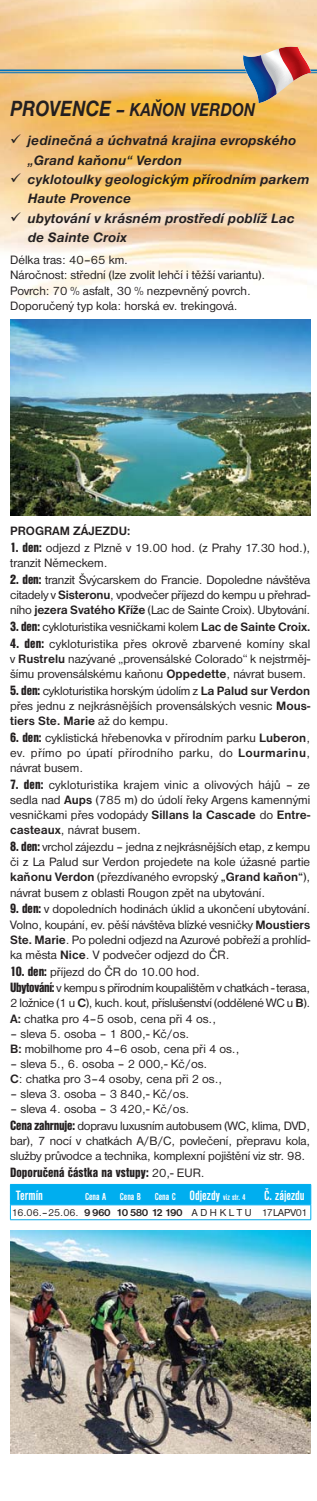
<style>
.page{position:relative;width:317px;height:1501px;background:#fff}
.page>*{position:absolute;margin:0;border:0;box-sizing:border-box;transform-origin:0 0}
.t1{font:italic 700 19.25px "Nimbus San DEE";color:#231f20;scale:.85 1}
.t2{font:italic 700 14px/19.2px "Nimbus San DEE";letter-spacing:.01em;color:#231f20}
.t3{font:14px "Nimbus San DEE Blac Cond";color:#231f20}
.t4{font:700 condensed 14px "Nimbus San DEE";color:#fff}
.t5{font:12.6px/15px "Nimbus San DEE";color:#231f20;text-align:justify}
.t6{font:12.6px/16.8px "Nimbus San DEE";letter-spacing:-.025em;color:#231f20}
.t7{font:700 12.6px "Nimbus San DEE";color:#231f20}
.t8{font:10.5px "Nimbus San DEE";color:#231f20}
.t9{font:700 condensed 10.5px "Nimbus San DEE";color:#fff}
.t10{font:700 condensed 8.75px "Nimbus San DEE";color:#fff}
.s1{font-size:22.75px}
.s2{font-family:"Nimbus San DEE Blac Cond";font-size:14px}
.s3{font-weight:700}
.s4{font-family:"Nimbus San DEE";font-size:12.6px}
.s5{font-size:10.5px}
.s6{font-size:14px}
</style>
<div class="page">
<img style="left:0;top:0;width:316px;height:1454px">
<div style="left:156px;top:350px;width:160px;height:1151px;background:#fff"></div>
<hr style="left:0;top:70px;width:316px;height:1px;background:#0071bc">
<hr style="left:0;top:72px;width:316px;height:1px;background:#0071bc">
<svg style="left:10px;top:1184px;width:301px;height:36px"></svg>
<hr style="left:10px;top:1219px;width:300px;height:1px;background:#00aeef">
<svg style="left:242px;top:47px;width:68px;height:56px;background:#b0938c"></svg>
<img style="left:10px;top:320px;width:299px;height:196px">
<img style="left:10px;top:1230px;width:299px;height:223px">
<h1 class="t1" style="left:10px;top:102px;width:289px"><span class="s1">PROVENCE</span> – KAŇON VERDON</h1>
<p class="t2" style="left:28px;top:132px;width:270px;text-indent:-18px">✓ jedinečná a úchvatná krajina evropského „Grand kaňonu“ Verdon</p>
<p class="t2" style="left:28px;top:171px;width:283px;text-indent:-18px">✓ cyklotoulky geologickým přírodním parkem<br>Haute Provence</p>
<p class="t2" style="left:28px;top:209px;width:268px;text-indent:-18px">✓ ubytování v krásném prostředí poblíž Lac de Sainte Croix</p>
<p class="t5" style="left:10px;top:254px;width:256px;text-align:left">Délka tras: 40–65 km.<br>Náročnost: střední (lze zvolit lehčí i těžší variantu).<br>Povrch: 70 % asfalt, 30 % nezpevněný povrch.<br>Doporučený typ kola: horská ev. trekingová.</p>
<p class="t7" style="left:10px;top:526px;width:121px">PROGRAM ZÁJEZDU:</p>
<p class="t5" style="left:10px;top:541px;width:301px"><span class="s2">1. den:</span> odjezd z Plzně v 19.00 hod. (z Prahy 17.30 hod.), tranzit Německem.</p>
<p class="t5" style="left:10px;top:573px;width:301px"><span class="s2">2. den:</span> tranzit Švýcarskem do Francie. Dopoledne návštěva citadely v <span class="s3">Sisteronu</span>, vpodvečer příjezd do kempu u přehrad&shy;ního <span class="s3">jezera Svatého Kříže</span> (Lac de Sainte Croix). Ubytování.</p>
<p class="t5" style="left:10px;top:620px;width:301px"><span class="s2">3. den:</span> cykloturistika vesničkami kolem <span class="s3">Lac de Sainte Croix.</span></p>
<p class="t5" style="left:10px;top:637px;width:301px"><span class="s2">4. den:</span> cykloturistika přes okrově zbarvené komíny skal v <span class="s3">Rustrelu</span> nazývané „provensálské Colorado“ k nejstrměj&shy;šímu provensálskému kaňonu <span class="s3">Oppedette</span>, návrat busem.</p>
<p class="t5" style="left:10px;top:684px;width:301px"><span class="s2">5. den:</span> cykloturistika horským údolím z <span class="s3">La Palud sur Verdon </span>přes jednu z nejkrásnějších provensálských vesnic <span class="s3">Mous&shy;tiers Ste. Marie</span> až do kempu.</p>
<p class="t5" style="left:10px;top:731px;width:301px"><span class="s2">6. den:</span> cyklistická hřebenovka v přírodním parku <span class="s3">Luberon</span>, ev. přímo po úpatí přírodního parku, do <span class="s3">Lourmarinu</span>, návrat busem.</p>
<p class="t5" style="left:10px;top:778px;width:301px"><span class="s2">7. den:</span> cykloturistika krajem vinic a olivových hájů – ze sedla nad <span class="s3">Aups</span> (785 m) do údolí řeky Argens kamennými vesničkami přes vodopády <span class="s3">Sillans la Cascade</span> do <span class="s3">Entre&shy;casteaux</span>, návrat busem.</p>
<p class="t5" style="left:10px;top:840px;width:301px"><span class="s2">8. den:</span> vrchol zájezdu – jedna z nejkrásnějších etap, z kempu či z La Palud sur Verdon projedete na kole úžasné partie <span class="s3">kaňonu Verdon</span> (přezdívaného evropský <span class="s3">„Grand kaňon“</span>), návrat busem z oblasti Rougon zpět na ubytování.</p>
<p class="t5" style="left:10px;top:903px;width:301px"><span class="s2">9. den:</span> v dopoledních hodinách úklid a ukončení ubytování.<br>Volno, koupání, ev. pěší návštěva blízké vesničky <span class="s3">Moustiers Ste. Marie</span>. Po poledni odjezd na Azurové pobřeží a prohlíd&shy;ka města <span class="s3">Nice</span>. V podvečer odjezd do ČR.</p>
<p class="t6" style="left:10px;top:964px;width:301px"><span class="s2">10. den:</span> příjezd do ČR do 10.00 hod.<br><span class="s2">Ubytování:</span> v kempu s přírodním koupalištěm v chatkách - terasa,</p>
<p class="t6" style="left:10px;top:997px;width:301px;line-height:15px">2 ložnice (1 u <span class="s3">C</span>), kuch. kout, příslušenství (oddělené WC u <span class="s3">B</span>).<br><span class="s3">A:</span> chatka pro 4–5 osob, cena při 4 os.,</p>
<p class="t5" style="left:10px;top:1027px;width:230px">– sleva 5. osoba – 1 800,- Kč/os.<br><span class="s3">B:</span> mobilhome pro 4–6 osob, cena při 4 os.,</p>
<p class="t5" style="left:10px;top:1057px;width:213px">– sleva 5., 6. osoba – 2 000,- Kč/os.<br><span class="s3">C</span>: chatka pro 3–4 osoby, cena při 2 os.,</p>
<p class="t5" style="left:10px;top:1087px;width:180px">– sleva 3. osoba – 3 840,- Kč/os.</p>
<p class="t5" style="left:10px;top:1102px;width:301px;line-height:16.8px">– sleva 4. osoba – 3 420,- Kč/os.<br><span class="s2">Cena zahrnuje:</span> dopravu luxusním autobusem (WC, klima, DVD,</p>
<p class="t5" style="left:10px;top:1134px;width:301px">bar), 7 nocí v chatkách A/B/C, povlečení, přepravu kola, služby průvodce a technika, komplexní pojištění viz str. 98.</p>
<p class="t3" style="left:10px;top:1167px;width:196px">Doporučená částka na vstupy: <span class="s4">20,- EUR.</span></p>
<p class="t4" style="left:16px;top:1190px;width:29px">Termín</p>
<p class="t9" style="left:85px;top:1192px;width:23px">Cena A</p>
<p class="t9" style="left:120px;top:1192px;width:23px">Cena B</p>
<p class="t10" style="left:154px;top:1193px;width:92px"><span class="s5">Cena C</span> <span class="s6">Odjezdy</span> viz str. 4</p>
<p class="t4" style="left:263px;top:1190px;width:42px">Č. zájezdu</p>
<p class="t8" style="left:12px;top:1208px;width:296px">16.06.–25.06. <span class="s3">9 960 10 580 12 190</span> A D H K L T U 17LAPV01</p>
</div>
